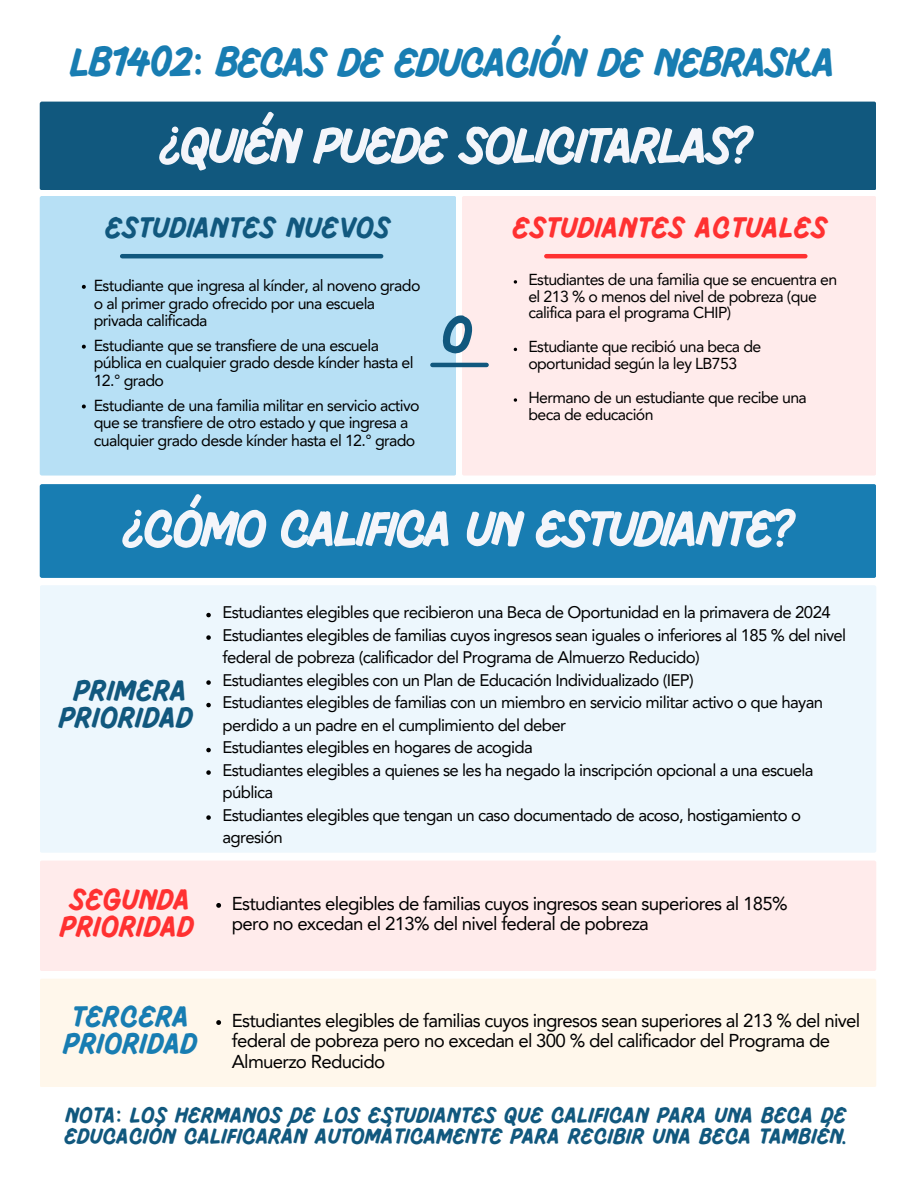
<style>
.page{position:relative;width:918px;height:1188px;background:#fff}
.page>*{position:absolute;margin:0;border:0;box-sizing:border-box;transform-origin:0 0}
.t1{font:700 51.6px "Pluma";letter-spacing:-.04em;color:#f3f5fa}
.t2{font:700 51.6px "Pluma";color:#11587e}
.t3{font:700 41.7px "Pluma";letter-spacing:-.025em;color:#187db2}
.t4{font:700 30px/27px "Pluma";letter-spacing:.025em;color:#ff3131;text-align:center}
.t5{font:700 30px/27px "Pluma";letter-spacing:.02em;color:#11587e;text-align:center}
.t6{font:700 30px/27px "Pluma";letter-spacing:.02em;color:#187db2}
.t7{font:700 22.5px/20.2px "Pluma";letter-spacing:.02em;color:#11587e}
.t8{font:18.6px/20.1px "Avenir LT Pro";letter-spacing:-.04em;color:#000}
.t9{font:16.8px/22.5px "Avenir LT Pro";letter-spacing:-.04em;color:#000}
.t10{font:15.9px/17.5px "Avenir LT Pro";letter-spacing:-.04em;color:#000}
</style>
<div class="page">
<div style="left:40px;top:196px;width:416px;height:280px;background:#b7e0f5"></div>
<div style="left:462px;top:196px;width:414px;height:280px;background:#ffebeb"></div>
<hr style="left:122px;top:254px;width:259px;height:4px;background:#11587e">
<hr style="left:546px;top:254px;width:259px;height:4px;background:#ff3131">
<div style="left:40px;top:102px;width:836px;height:88px;background:#11587e;border-radius:2px"></div>
<div style="left:40px;top:585px;width:836px;height:268px;background:#edf7fd"></div>
<div style="left:40px;top:861px;width:836px;height:110px;background:#ffebeb"></div>
<svg style="left:82px;top:285px;width:4px;height:4px"></svg>
<svg style="left:82px;top:345px;width:4px;height:4px"></svg>
<svg style="left:82px;top:405px;width:4px;height:3px"></svg>
<div style="left:40px;top:484px;width:836px;height:94px;background:#187db2;border-radius:2px"></div>
<hr style="left:432px;top:363px;width:55px;height:4px;background:#11587e">
<div style="left:40px;top:979px;width:836px;height:108px;background:#fff7eb"></div>
<svg style="left:206px;top:613px;width:5px;height:4px"></svg>
<svg style="left:206px;top:635px;width:5px;height:5px"></svg>
<svg style="left:206px;top:680px;width:5px;height:5px"></svg>
<svg style="left:206px;top:703px;width:5px;height:4px"></svg>
<svg style="left:206px;top:748px;width:5px;height:4px"></svg>
<svg style="left:206px;top:770px;width:5px;height:5px"></svg>
<svg style="left:206px;top:815px;width:5px;height:5px"></svg>
<svg style="left:514px;top:280px;width:3px;height:4px"></svg>
<svg style="left:514px;top:398px;width:3px;height:4px"></svg>
<svg style="left:216px;top:903px;width:5px;height:5px"></svg>
<svg style="left:216px;top:1020px;width:5px;height:5px"></svg>
<p class="t3" style="left:71px;top:44px;width:766px">LB1402: BECAS DE EDUCACIÓN DE NEBRASKA</p>
<h1 class="t1" style="left:161px;top:124px;width:592px">¿QUIÉN PUEDE SOLICITARLAS?</h1>
<p class="t5" style="left:106px;top:216px;width:286px">ESTUDIANTES NUEVOS</p>
<p class="t4" style="left:513px;top:216px;width:316px">ESTUDIANTES ACTUALES</p>
<p class="t10" style="left:528px;top:272px;width:311px;line-height:16.8px">Estudiantes de una familia que se encuentra en el 213 % o menos del nivel de pobreza (que califica para el programa CHIP)</p>
<p class="t10" style="left:528px;top:340px;width:234px;line-height:16.8px">Estudiante que recibió una beca de oportunidad según la ley LB753</p>
<p class="t10" style="left:528px;top:390px;width:280px;line-height:16.8px">Hermano de un estudiante que recibe una beca de educación</p>
<h2 class="t10" style="left:94px;top:278px;width:328px">Estudiante que ingresa al kínder, al noveno grado o al primer grado ofrecido por una escuela privada calificada</h2>
<h1 class="t10" style="left:94px;top:338px;width:321px">Estudiante que se transfiere de una escuela pública en cualquier grado desde kínder hasta el<br>12.° grado</h1>
<h3 class="t10" style="left:94px;top:398px;width:327px">Estudiante de una familia militar en servicio activo que se transfiere de otro estado y que ingresa a cualquier grado desde kínder hasta el 12.° grado</h3>
<p class="t2" style="left:442px;top:312px;width:32px">O</p>
<p class="t1" style="left:124px;top:507px;width:671px">¿CÓMO CALIFICA UN ESTUDIANTE?</p>
<h3 class="t5" style="left:60px;top:679px;width:135px">PRIMERA<br>PRIORIDAD</h3>
<p class="t9" style="left:222px;top:603px;width:610px">Estudiantes elegibles que recibieron una Beca de Oportunidad en la primavera de 2024</p>
<p class="t9" style="left:222px;top:625px;width:625px">Estudiantes elegibles de familias cuyos ingresos sean iguales o inferiores al 185 % del nivel federal de pobreza (calificador del Programa de Almuerzo Reducido)</p>
<h3 class="t9" style="left:222px;top:670px;width:473px">Estudiantes elegibles con un Plan de Educación Individualizado (IEP)</h3>
<p class="t9" style="left:222px;top:693px;width:602px">Estudiantes elegibles de familias con un miembro en servicio militar activo o que hayan perdido a un padre en el cumplimiento del deber</p>
<p class="t9" style="left:222px;top:738px;width:312px">Estudiantes elegibles en hogares de acogida</p>
<p class="t9" style="left:222px;top:760px;width:593px">Estudiantes elegibles a quienes se les ha negado la inscripción opcional a una escuela pública</p>
<p class="t9" style="left:222px;top:805px;width:580px">Estudiantes elegibles que tengan un caso documentado de acoso, hostigamiento o agresión</p>
<h3 class="t4" style="left:61px;top:888px;width:135px">SEGUNDA<br>PRIORIDAD</h3>
<p class="t8" style="left:232px;top:895px;width:557px">Estudiantes elegibles de familias cuyos ingresos sean superiores al 185% pero no excedan el 213% del nivel federal de pobreza</p>
<h3 class="t6" style="left:64px;top:1005px;width:135px">TERCERA<br>PRIORIDAD</h3>
<p class="t8" style="left:232px;top:1013px;width:630px">Estudiantes elegibles de familias cuyos ingresos sean superiores al 213 % del nivel federal de pobreza pero no excedan el 300 % del calificador del Programa de<br>Almuerzo Reducido</p>
<h4 class="t7" style="left:65px;top:1107px;width:784px">NOTA: LOS HERMANOS DE LOS ESTUDIANTES QUE CALIFICAN PARA UNA BECA DE<br>EDUCACIÓN CALIFICARÁN AUTOMÁTICAMENTE PARA RECIBIR UNA BECA TAMBIÉN.</h4>
</div>
